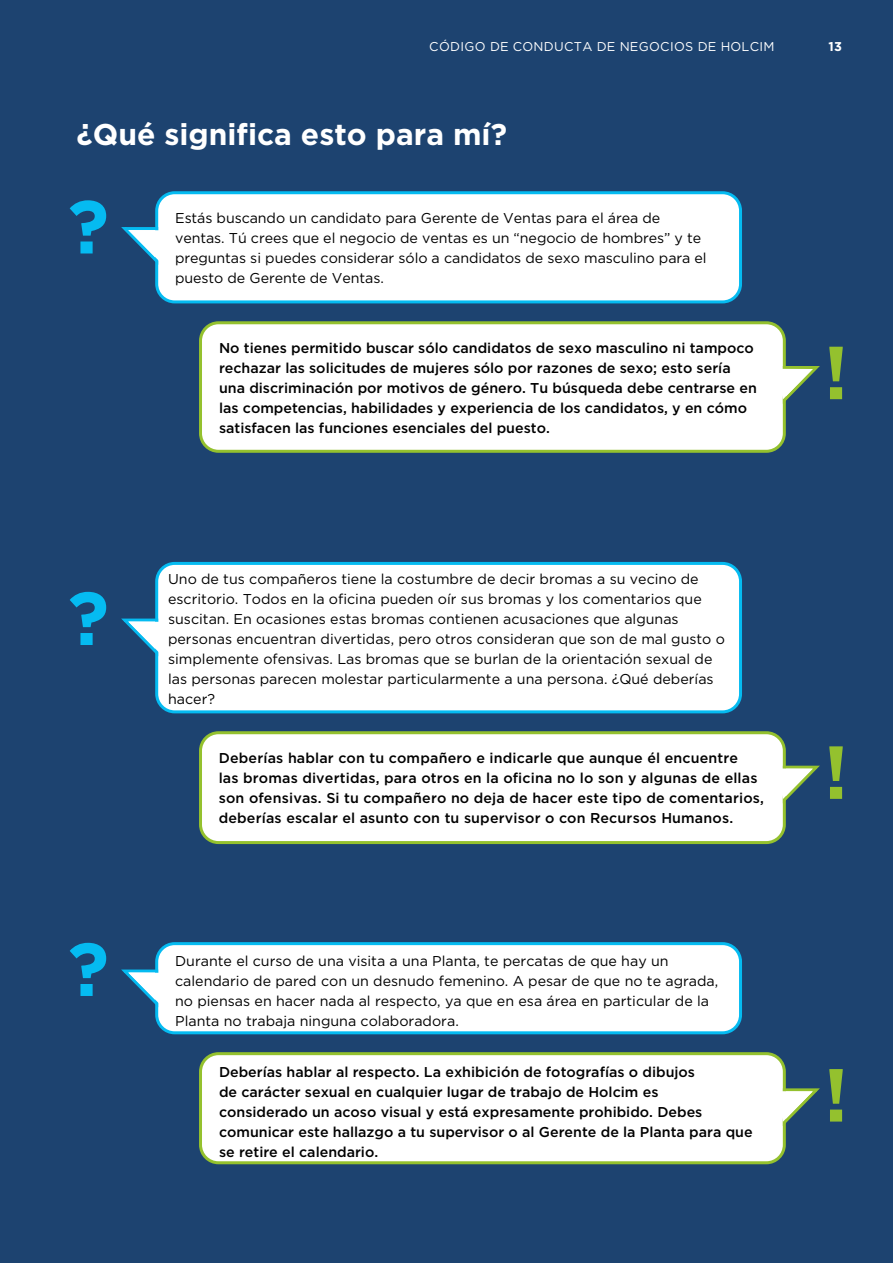
<style>
.page{position:relative;width:893px;height:1263px;background:#1d4370}
.page>*{position:absolute;margin:0;border:0;box-sizing:border-box;transform-origin:0 0}
.t1{font:700 75px "Gotham";color:#05bbf1}
.t2{font:700 75px "Gotham";color:#94c12e}
.t3{font:700 30px "Gotham";color:#fff}
.t4{font:14.25px/20px "Gotham";color:#000}
.t5{font:500 14.25px/20px "Gotham";color:#000}
.t6{font:12.75px "Gotham";letter-spacing:.025em;color:#fff}
.t7{font:700 12.75px "Gotham";color:#fff}
</style>
<div class="page">
<div style="left:157px;top:563px;width:583px;height:149px;background:#fff;border-radius:18px"></div>
<div style="left:155px;top:562px;width:587px;height:151px;border:3px solid #05bbf1;border-radius:18px"></div>
<svg style="left:121px;top:616px;width:38px;height:44px"></svg>
<div style="left:157px;top:944px;width:583px;height:89px;background:#fff;border-radius:18px"></div>
<div style="left:155px;top:942px;width:587px;height:92px;border:3px solid #05bbf1;border-radius:18px"></div>
<svg style="left:121px;top:967px;width:38px;height:44px"></svg>
<div style="left:157px;top:193px;width:583px;height:109px;background:#fff;border-radius:18px"></div>
<div style="left:155px;top:191px;width:587px;height:112px;border:3px solid #05bbf1;border-radius:18px"></div>
<svg style="left:121px;top:224px;width:38px;height:44px"></svg>
<div style="left:200px;top:733px;width:584px;height:109px;background:#fff;border-radius:18px"></div>
<div style="left:199px;top:731px;width:587px;height:113px;border:3px solid #94c12e;border-radius:18px"></div>
<svg style="left:782px;top:763px;width:38px;height:44px"></svg>
<div style="left:200px;top:1054px;width:584px;height:109px;background:#fff;border-radius:18px"></div>
<div style="left:199px;top:1052px;width:587px;height:112px;border:3px solid #94c12e;border-radius:18px"></div>
<svg style="left:782px;top:1085px;width:38px;height:45px"></svg>
<div style="left:200px;top:323px;width:584px;height:128px;background:#fff;border-radius:18px"></div>
<div style="left:199px;top:321px;width:587px;height:132px;border:3px solid #94c12e;border-radius:18px"></div>
<svg style="left:782px;top:363px;width:38px;height:44px"></svg>
<p class="t6" style="left:429px;top:38px;width:347px">CÓDIGO DE CONDUCTA DE NEGOCIOS DE HOLCIM</p>
<p class="t7" style="left:828px;top:38px;width:15px">13</p>
<h2 class="t3" style="left:77px;top:117px;width:432px">¿Qué significa esto para mí?</h2>
<h1 class="t1" style="left:68px;top:177px;width:42px">?</h1>
<h1 class="t1" style="left:68px;top:569px;width:42px">?</h1>
<h1 class="t1" style="left:68px;top:920px;width:42px">?</h1>
<p class="t4" style="left:175px;top:207px;width:533px">Estás buscando un candidato para Gerente de Ventas para el área de ventas. Tú crees que el negocio de ventas es un “negocio de hombres” y te preguntas si puedes considerar sólo a candidatos de sexo masculino para el puesto de Gerente de Ventas.</p>
<p class="t5" style="left:219px;top:338px;width:539px">No tienes permitido buscar sólo candidatos de sexo masculino ni tampoco rechazar las solicitudes de mujeres sólo por razones de sexo; esto sería una discriminación por motivos de género. Tu búsqueda debe centrarse en las competencias, habilidades y experiencia de los candidatos, y en cómo satisfacen las funciones esenciales del puesto.</p>
<h1 class="t2" style="left:824px;top:323px;width:26px">!</h1>
<p class="t4" style="left:168px;top:569px;width:558px">Uno de tus compañeros tiene la costumbre de decir bromas a su vecino de escritorio. Todos en la oficina pueden oír sus bromas y los comentarios que suscitan. En ocasiones estas bromas contienen acusaciones que algunas personas encuentran divertidas, pero otros consideran que son de mal gusto o simplemente ofensivas. Las bromas que se burlan de la orientación sexual de las personas parecen molestar particularmente a una persona. ¿Qué deberías hacer?</p>
<p class="t5" style="left:219px;top:748px;width:547px">Deberías hablar con tu compañero e indicarle que aunque él encuentre<br>las bromas divertidas, para otros en la oficina no lo son y algunas de ellas son ofensivas. Si tu compañero no deja de hacer este tipo de comentarios, deberías escalar el asunto con tu supervisor o con Recursos Humanos.</p>
<h1 class="t2" style="left:824px;top:722px;width:26px">!</h1>
<p class="t4" style="left:175px;top:951px;width:545px">Durante el curso de una visita a una Planta, te percatas de que hay un calendario de pared con un desnudo femenino. A pesar de que no te agrada, no piensas en hacer nada al respecto, ya que en esa área en particular de la Planta no trabaja ninguna colaboradora.</p>
<p class="t5" style="left:219px;top:1061px;width:535px">Deberías hablar al respecto. La exhibición de fotografías o dibujos<br>de carácter sexual en cualquier lugar de trabajo de Holcim es<br>considerado un acoso visual y está expresamente prohibido. Debes comunicar este hallazgo a tu supervisor o al Gerente de la Planta para que se retire el calendario.</p>
<h1 class="t2" style="left:824px;top:1045px;width:26px">!</h1>
</div>
